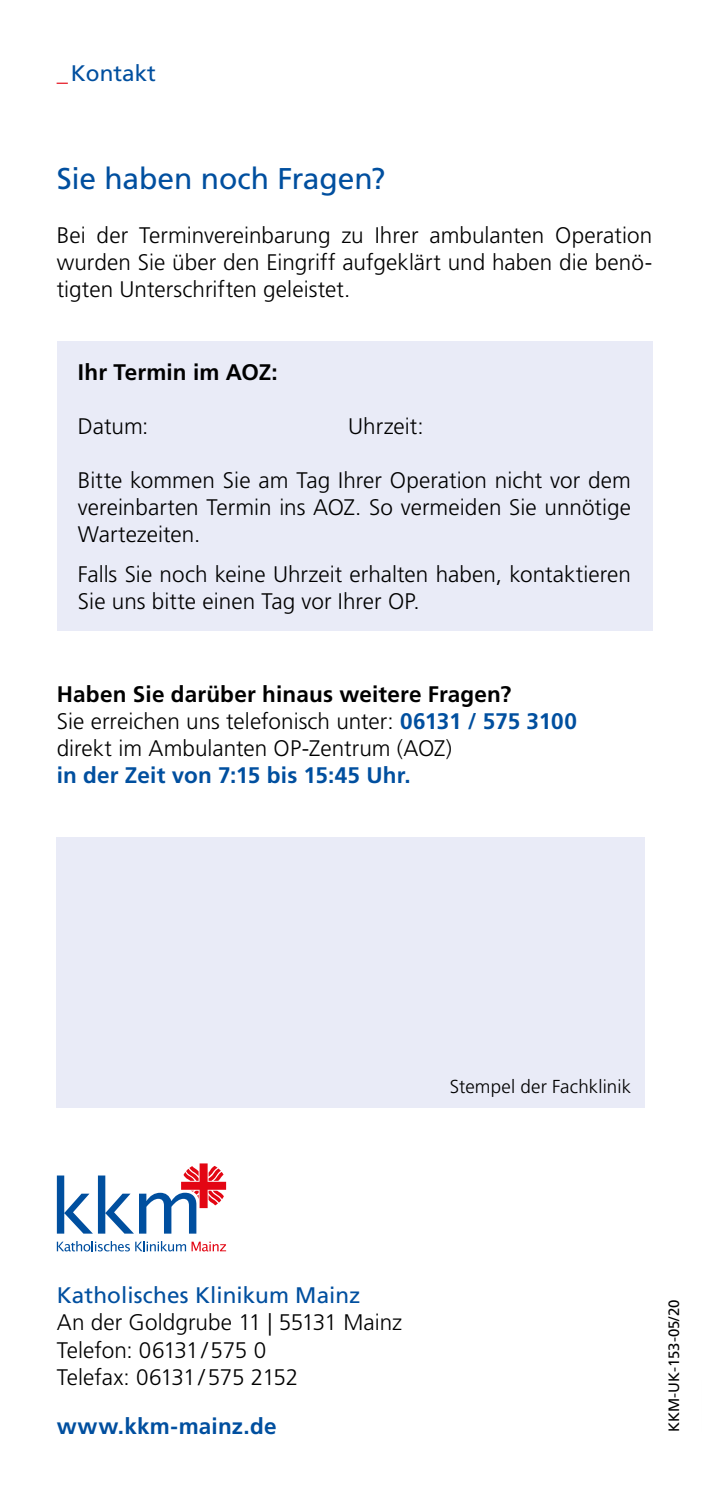
<style>
.page{position:relative;width:702px;height:1489px;background:#fff}
.page>*{position:absolute;margin:0;border:0;box-sizing:border-box;transform-origin:0 0}
.t1{font:30px "Frutiger LT Std";letter-spacing:-.005em;color:#004f9f}
.t2{font:300 22.5px/27px "Frutiger LT Std";color:#000}
.t3{font:700 22.5px "Frutiger LT Std";letter-spacing:.01em;color:#004f9f}
.t4{font:22.5px "Frutiger LT Std";color:#004f9f}
.t5{font:700 22.5px "Frutiger LT Std";letter-spacing:.005em;color:#000}
.t6{font:300 18.75px "Frutiger LT Std";letter-spacing:.005em;color:#000}
.t7{font:15px "Frutiger LT Std";color:#000}
.s1{color:#e30613}
.s2{font-weight:700}
.s3{font-weight:700;color:#004f9f}
</style>
<div class="page">
<div style="left:57px;top:341px;width:595px;height:290px;background:#e9ebf7"></div>
<div style="left:57px;top:837px;width:588px;height:270px;background:#e9ebf7"></div>
<svg style="left:57px;top:1163px;width:169px;height:70px"></svg>
<svg style="left:57px;top:1241px;width:169px;height:10px"></svg>
<p class="t4" style="left:57px;top:60px;width:101px"><span class="s1">_</span>Kontakt</p>
<h1 class="t1" style="left:57px;top:161px;width:330px">Sie haben noch Fragen?</h1>
<p class="t2" style="left:57px;top:222px;width:597px;text-align:justify">Bei der Terminvereinbarung zu Ihrer ambulanten Operation wurden Sie über den Eingriff aufgeklärt und haben die benö&shy;tigten Unterschriften geleistet.</p>
<p class="t5" style="left:78px;top:358px;width:201px">Ihr Termin im AOZ:</p>
<p class="t2" style="left:78px;top:413px;width:72px">Datum:</p>
<p class="t2" style="left:348px;top:413px;width:77px">Uhrzeit:</p>
<p class="t2" style="left:78px;top:467px;width:554px;text-align:justify">Bitte kommen Sie am Tag Ihrer Operation nicht vor dem vereinbarten Termin ins AOZ. So vermeiden Sie unnötige Wartezeiten.</p>
<p class="t2" style="left:78px;top:561px;width:554px">Falls Sie noch keine Uhrzeit erhalten haben, kontaktieren<br>Sie uns bitte einen Tag vor Ihrer OP.</p>
<p class="t2" style="left:57px;top:681px;width:521px"><span class="s2">Haben Sie darüber hinaus weitere Fragen?<br></span>Sie erreichen uns telefonisch unter: <span class="s3">06131 / 575 3100 </span>direkt im Ambulanten OP-Zentrum (AOZ)</p>
<p class="t3" style="left:57px;top:762px;width:355px">in der Zeit von 7:15 bis 15:45 Uhr.</p>
<p class="t6" style="left:450px;top:1076px;width:183px">Stempel der Fachklinik</p>
<p class="t4" style="left:57px;top:1281px;width:305px">Katholisches Klinikum Mainz</p>
<p class="t2" style="left:57px;top:1309px;width:347px">An der Goldgrube 11 | 55131 Mainz<br>Telefon: 06131/575 0<br>Telefax: 06131/575 2152</p>
<p class="t3" style="left:57px;top:1412px;width:221px">www.kkm-mainz.de</p>
<p class="t7" style="left:665px;top:1431px;width:134px;rotate:-90deg">KKM-UK-153-05/20</p>
</div>
